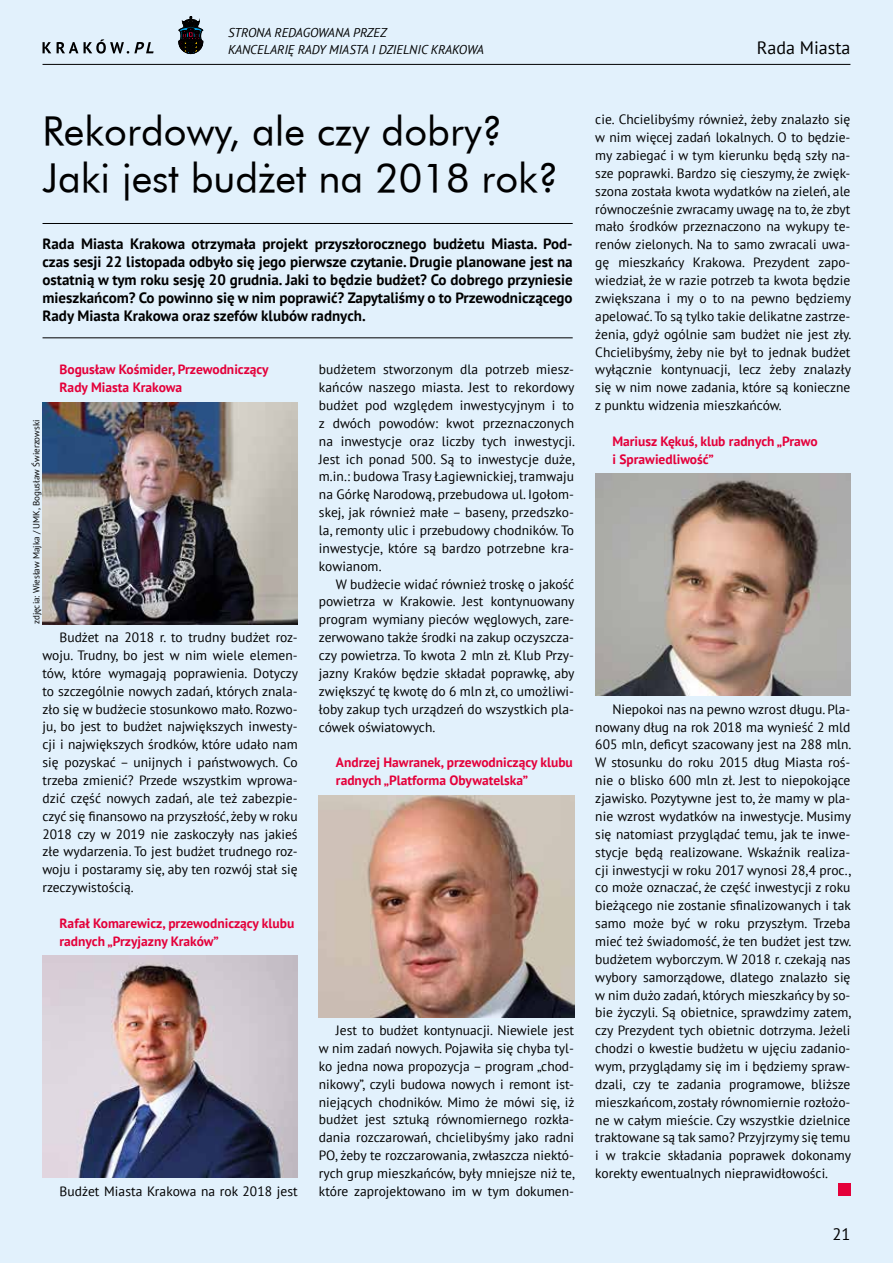
<style>
.page{position:relative;width:893px;height:1263px;background:#e2f1fc}
.page>*{position:absolute;margin:0;border:0;box-sizing:border-box;transform-origin:0 0}
.t1{font:39px/46.8px "Futura PL";color:#000}
.t2{font:18px "PT Sans";color:#000}
.t3{font:16.5px "PT Sans";color:#000}
.t4{font:700 15px/17.9px "PT Sans";color:#000;text-align:justify}
.t5{font:13.5px/17.9px "PT Sans";color:#000;text-align:justify}
.t6{font:700 13.5px/17.9px "PT Sans";color:#e4003a}
.t7{font:italic 12.75px/16.4px "PT Sans";color:#000}
.t8{font:9px "PT Sans";color:#000}
</style>
<div class="page">
<hr style="left:43px;top:64px;width:807px;height:1px;background:#000">
<svg style="left:178px;top:16px;width:26px;height:38px"></svg>
<svg style="left:43px;top:39px;width:111px;height:15px"></svg>
<div style="left:838px;top:1183px;width:12px;height:13px;background:#e4003a"></div>
<hr style="left:43px;top:223px;width:530px;height:1px;background:#000">
<hr style="left:43px;top:338px;width:530px;height:1px;background:#000">
<img style="left:43px;top:402px;width:255px;height:222px">
<img style="left:43px;top:956px;width:255px;height:222px">
<img style="left:319px;top:795px;width:255px;height:222px">
<img style="left:595px;top:474px;width:255px;height:222px">
<p class="t7" style="left:228px;top:24px;width:257px">STRONA REDAGOWANA PRZEZ<br>KANCELARIĘ RADY MIASTA I DZIELNIC KRAKOWA</p>
<h2 class="t2" style="left:757px;top:36px;width:95px">Rada Miasta</h2>
<h1 class="t1" style="left:43px;top:107px;width:518px">Rekordowy, ale czy dobry?<br>Jaki jest budżet na 2018 rok?</h1>
<p class="t4" style="left:43px;top:235px;width:532px">Rada Miasta Krakowa otrzymała projekt przyszłorocznego budżetu Miasta. Pod&shy;czas sesji 22 listopada odbyło się jego pierwsze czytanie. Drugie planowane jest na ostatnią w tym roku sesję 20 grudnia. Jaki to będzie budżet? Co dobrego przyniesie mieszkańcom? Co powinno się w nim poprawić? Zapytaliśmy o to Przewodniczącego Rady Miasta Krakowa oraz szefów klubów radnych.</p>
<p class="t8" style="left:30px;top:624px;width:206px;rotate:-90deg">zdjęcia: Wiesław Majka / UMK, Bogusław Świerzowski</p>
<p class="t6" style="left:60px;top:360px;width:211px">Bogusław Kośmider, Przewodniczący<br>Rady Miasta Krakowa</p>
<p class="t5" style="left:43px;top:628px;width:257px;text-indent:17px">Budżet na 2018 r. to trudny budżet roz&shy;woju. Trudny, bo jest w nim wiele elemen&shy;tów, które wymagają poprawienia. Dotyczy to szczególnie nowych zadań, których znala&shy;zło się w budżecie stosunkowo mało. Rozwo&shy;ju, bo jest to budżet największych inwesty&shy;cji i największych środków, które udało nam się pozyskać – unijnych i państwowych. Co trzeba zmienić? Przede wszystkim wprowa&shy;dzić część nowych zadań, ale też zabezpie&shy;czyć się finansowo na przyszłość, żeby w roku 2018 czy w 2019 nie zaskoczyły nas jakieś złe wydarzenia. To jest budżet trudnego roz&shy;woju i postaramy się, aby ten rozwój stał się rzeczywistością.</p>
<p class="t6" style="left:60px;top:914px;width:236px">Rafał Komarewicz, przewodniczący klubu radnych „Przyjazny Kraków”</p>
<p class="t5" style="left:319px;top:360px;width:258px">budżetem stworzonym dla potrzeb miesz&shy;kańców naszego miasta. Jest to rekordowy budżet pod względem inwestycyjnym i to z dwóch powodów: kwot przeznaczonych na inwestycje oraz liczby tych inwestycji.<br>Jest ich ponad 500. Są to inwestycje duże, m.in.: budowa Trasy Łagiewnickiej, tramwaju na Górkę Narodową, przebudowa ul. Igołom&shy;skej, jak również małe – baseny, przedszko&shy;la, remonty ulic i przebudowy chodników. To inwestycje, które są bardzo potrzebne kra&shy;kowianom.</p>
<p class="t5" style="left:319px;top:575px;width:257px;text-indent:17px">W budżecie widać również troskę o jakość powietrza w Krakowie. Jest kontynuowany program wymiany pieców węglowych, zare&shy;zerwowano także środki na zakup oczyszcza&shy;czy powietrza. To kwota 2 mln zł. Klub Przy&shy;jazny Kraków będzie składał poprawkę, aby zwiększyć tę kwotę do 6 mln zł, co umożliwi&shy;łoby zakup tych urządzeń do wszystkich pla&shy;cówek oświatowych.</p>
<p class="t6" style="left:336px;top:753px;width:238px">Andrzej Hawranek, przewodniczący klubu radnych „Platforma Obywatelska”</p>
<p class="t5" style="left:60px;top:1182px;width:240px">Budżet Miasta Krakowa na rok 2018 jest</p>
<p class="t5" style="left:319px;top:1021px;width:258px;text-indent:17px">Jest to budżet kontynuacji. Niewiele jest w nim zadań nowych. Pojawiła się chyba tyl&shy;ko jedna nowa propozycja – program „chod&shy;nikowy”, czyli budowa nowych i remont ist&shy;niejących chodników. Mimo że mówi się, iż budżet jest sztuką równomiernego rozkła&shy;dania rozczarowań, chcielibyśmy jako radni PO, żeby te rozczarowania, zwłaszcza niektó&shy;rych grup mieszkańców, były mniejsze niż te, które zaprojektowano im w tym dokumen-</p>
<p class="t5" style="left:595px;top:110px;width:258px">cie. Chcielibyśmy również, żeby znalazło się w nim więcej zadań lokalnych. O to będzie&shy;my zabiegać i w tym kierunku będą szły na&shy;sze poprawki. Bardzo się cieszymy, że zwięk&shy;szona została kwota wydatków na zieleń, ale równocześnie zwracamy uwagę na to, że zbyt mało środków przeznaczono na wykupy te&shy;renów zielonych. Na to samo zwracali uwa&shy;gę mieszkańcy Krakowa. Prezydent zapo&shy;wiedział, że w razie potrzeb ta kwota będzie zwiększana i my o to na pewno będziemy apelować. To są tylko takie delikatne zastrze&shy;żenia, gdyż ogólnie sam budżet nie jest zły.<br>Chcielibyśmy, żeby nie był to jednak budżet wyłącznie kontynuacji, lecz żeby znalazły się w nim nowe zadania, które są konieczne z punktu widzenia mieszkańców.</p>
<p class="t6" style="left:612px;top:432px;width:207px">Mariusz Kękuś, klub radnych „Prawo i Sprawiedliwość”</p>
<p class="t5" style="left:595px;top:700px;width:258px;text-indent:17px">Niepokoi nas na pewno wzrost długu. Pla&shy;nowany dług na rok 2018 ma wynieść 2 mld 605 mln, deficyt szacowany jest na 288 mln.<br>W stosunku do roku 2015 dług Miasta roś&shy;nie o blisko 600 mln zł. Jest to niepokojące zjawisko. Pozytywne jest to, że mamy w pla&shy;nie wzrost wydatków na inwestycje. Musimy się natomiast przyglądać temu, jak te inwe&shy;stycje będą realizowane. Wskaźnik realiza&shy;cji inwestycji w roku 2017 wynosi 28,4 proc., co może oznaczać, że część inwestycji z roku bieżącego nie zostanie sfinalizowanych i tak samo może być w roku przyszłym. Trzeba mieć też świadomość, że ten budżet jest tzw. budżetem wyborczym. W 2018 r. czekają nas wybory samorządowe, dlatego znalazło się w nim dużo zadań, których mieszkańcy by so&shy;bie życzyli. Są obietnice, sprawdzimy zatem, czy Prezydent tych obietnic dotrzyma. Jeżeli chodzi o kwestie budżetu w ujęciu zadanio&shy;wym, przyglądamy się im i będziemy spraw&shy;dzali, czy te zadania programowe, bliższe mieszkańcom, zostały równomiernie rozłożo&shy;ne w całym mieście. Czy wszystkie dzielnice traktowane są tak samo? Przyjrzymy się temu i w trakcie składania poprawek dokonamy korekty ewentualnych nieprawidłowości.</p>
<p class="t3" style="left:832px;top:1223px;width:19px">21</p>
</div>
